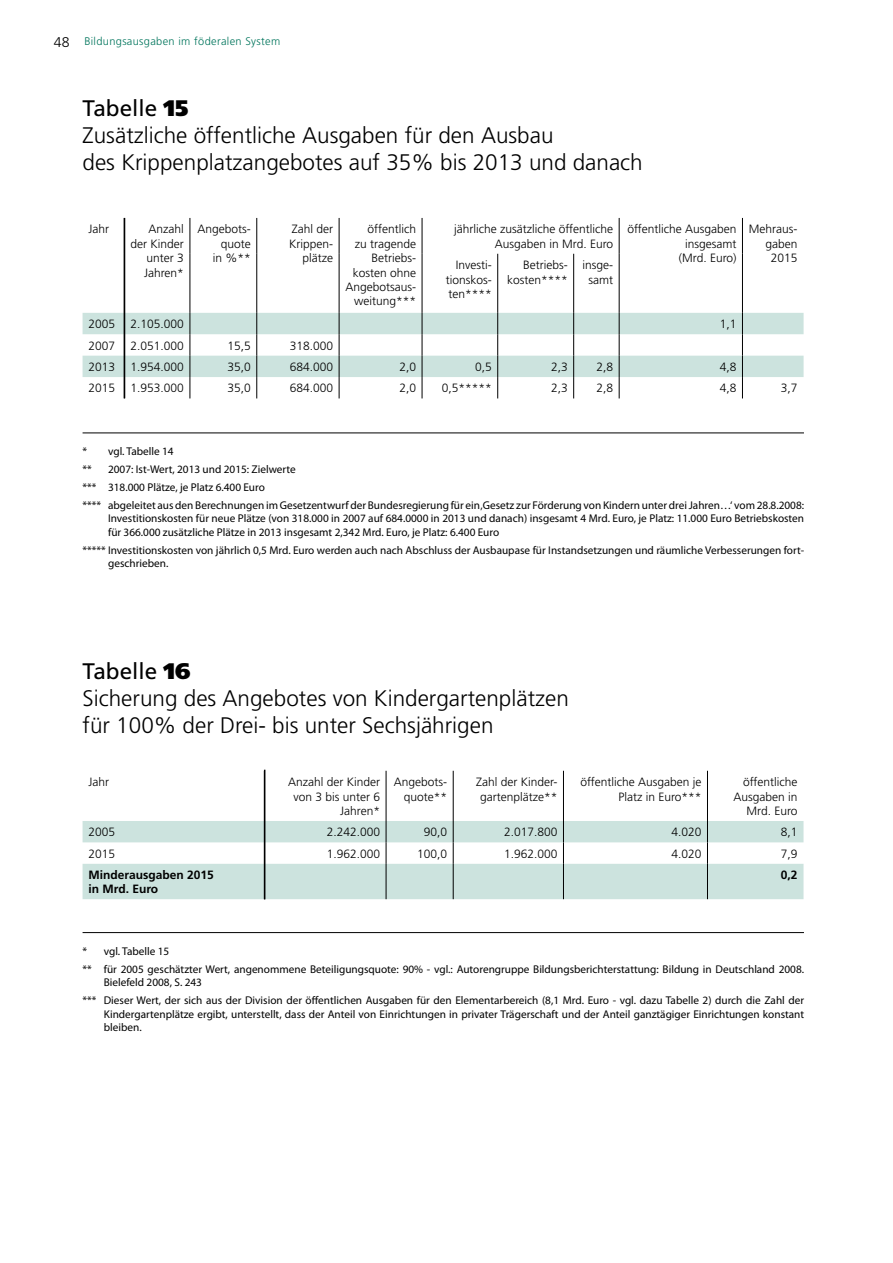
<style>
.page{position:relative;width:893px;height:1263px;background:#fff}
.page>*{position:absolute;margin:0;border:0;box-sizing:border-box;transform-origin:0 0}
.t1{font:300 22.5px/27px "Frutiger";color:#000}
.t2{font:22.5px "Frutiger CE";color:#000}
.t3{font:300 12px/14.4px "Frutiger";color:#000;text-align:right}
.t4{font:700 12px/14.4px "Frutiger";color:#000}
.t5{font:11.25px/18px "Myriad Pro";color:#000}
.t6{font:300 11.1px "Frutiger";letter-spacing:.03em;color:#00755c}
.s1{font-size:14.1px;color:#000}
.s2{font-family:"Frutiger";font-weight:900}
</style>
<div class="page">
<svg style="left:83px;top:313px;width:721px;height:64px;fill:#cce3de"></svg>
<hr style="left:190px;top:218px;width:1px;height:36px;background:#000">
<hr style="left:256px;top:218px;width:1px;height:36px;background:#000">
<hr style="left:339px;top:218px;width:1px;height:36px;background:#000">
<hr style="left:422px;top:218px;width:1px;height:36px;background:#000">
<hr style="left:619px;top:218px;width:1px;height:36px;background:#000">
<hr style="left:742px;top:218px;width:1px;height:36px;background:#000">
<hr style="left:190px;top:254px;width:1px;height:59px;background:#000">
<hr style="left:256px;top:254px;width:1px;height:59px;background:#000">
<hr style="left:339px;top:254px;width:1px;height:59px;background:#000">
<hr style="left:422px;top:254px;width:1px;height:59px;background:#000">
<hr style="left:497px;top:254px;width:1px;height:59px;background:#000">
<hr style="left:573px;top:254px;width:1px;height:59px;background:#000">
<hr style="left:619px;top:254px;width:1px;height:59px;background:#000">
<hr style="left:742px;top:254px;width:1px;height:59px;background:#000">
<svg style="left:190px;top:313px;width:1px;height:85px"></svg>
<svg style="left:256px;top:313px;width:1px;height:85px"></svg>
<svg style="left:339px;top:313px;width:1px;height:85px"></svg>
<svg style="left:422px;top:313px;width:1px;height:85px"></svg>
<svg style="left:497px;top:313px;width:1px;height:85px"></svg>
<svg style="left:573px;top:313px;width:1px;height:85px"></svg>
<svg style="left:619px;top:313px;width:1px;height:85px"></svg>
<svg style="left:742px;top:313px;width:1px;height:85px"></svg>
<hr style="left:83px;top:433px;width:721px;height:1px;background:#000">
<svg style="left:83px;top:821px;width:720px;height:78px;fill:#cce3de"></svg>
<hr style="left:386px;top:771px;width:1px;height:50px;background:#000">
<hr style="left:453px;top:771px;width:1px;height:50px;background:#000">
<hr style="left:563px;top:771px;width:1px;height:50px;background:#000">
<hr style="left:707px;top:771px;width:1px;height:50px;background:#000">
<svg style="left:386px;top:821px;width:1px;height:43px"></svg>
<svg style="left:453px;top:821px;width:1px;height:43px"></svg>
<svg style="left:563px;top:821px;width:1px;height:43px"></svg>
<svg style="left:707px;top:821px;width:1px;height:43px"></svg>
<hr style="left:386px;top:864px;width:1px;height:35px;background:#000">
<hr style="left:453px;top:864px;width:1px;height:35px;background:#000">
<hr style="left:563px;top:864px;width:1px;height:35px;background:#000">
<hr style="left:707px;top:864px;width:1px;height:35px;background:#000">
<hr style="left:83px;top:932px;width:721px;height:1px;background:#000">
<hr style="left:124px;top:218px;width:1px;height:180px;background:#000">
<hr style="left:264px;top:770px;width:1px;height:129px;background:#000">
<p class="t6" style="left:54px;top:35px;width:228px"><span class="s1">48</span> Bildungsausgaben im föderalen System</p>
<h1 class="t2" style="left:83px;top:95px;width:107px">Tabelle <span class="s2">15</span></h1>
<h1 class="t1" style="left:83px;top:121px;width:562px">Zusätzliche öffentliche Ausgaben für den Ausbau<br>des Krippenplatzangebotes auf 35% bis 2013 und danach</h1>
<p class="t3" style="left:89px;top:222px;width:22px">Jahr</p>
<p class="t3" style="left:131px;top:222px;width:55px">Anzahl der Kinder unter 3<br>Jahren*</p>
<p class="t3" style="left:197px;top:222px;width:55px">Angebots&shy;quote<br>in %**</p>
<p class="t3" style="left:289px;top:222px;width:46px">Zahl der<br>Krippen&shy;plätze</p>
<p class="t3" style="left:345px;top:222px;width:72px">öffentlich<br>zu tragende<br>Betriebs&shy;kosten ohne<br>Angebotsaus&shy;weitung***</p>
<p class="t3" style="left:454px;top:222px;width:161px">jährliche zusätzliche öffentliche<br>Ausgaben in M rd. Euro</p>
<p class="t3" style="left:627px;top:222px;width:111px">öffentliche Ausgaben insgesamt<br>(M rd. Euro)</p>
<p class="t3" style="left:749px;top:222px;width:50px">Mehraus&shy;gaben<br>2015</p>
<p class="t3" style="left:446px;top:258px;width:48px;text-align:justify;text-indent:10px">Investi&shy;tionskos&shy;ten****</p>
<p class="t3" style="left:507px;top:258px;width:62px">Betriebs&shy;kosten****</p>
<p class="t3" style="left:582px;top:258px;width:32px;text-align:center">insge&shy;samt</p>
<p class="t3" style="left:89px;top:317px;width:28px">2005</p>
<p class="t3" style="left:131px;top:317px;width:55px">2.105.000</p>
<p class="t3" style="left:720px;top:317px;width:18px">1,1</p>
<p class="t3" style="left:89px;top:338px;width:28px">2007</p>
<p class="t3" style="left:131px;top:338px;width:55px">2.051.000</p>
<p class="t3" style="left:227px;top:338px;width:25px">15,5</p>
<p class="t3" style="left:290px;top:338px;width:45px">318.000</p>
<p class="t3" style="left:89px;top:360px;width:28px">2013</p>
<p class="t3" style="left:131px;top:360px;width:55px">1.954.000</p>
<p class="t3" style="left:227px;top:360px;width:25px">35,0</p>
<p class="t3" style="left:290px;top:360px;width:45px">684.000</p>
<p class="t3" style="left:399px;top:360px;width:18px">2,0</p>
<p class="t3" style="left:475px;top:360px;width:18px">0,5</p>
<p class="t3" style="left:551px;top:360px;width:18px">2,3</p>
<p class="t3" style="left:596px;top:360px;width:18px">2,8</p>
<p class="t3" style="left:720px;top:360px;width:18px">4,8</p>
<p class="t3" style="left:89px;top:381px;width:28px">2015</p>
<p class="t3" style="left:131px;top:381px;width:55px">1.953.000</p>
<p class="t3" style="left:227px;top:381px;width:25px">35,0</p>
<p class="t3" style="left:290px;top:381px;width:45px">684.000</p>
<p class="t3" style="left:399px;top:381px;width:18px">2,0</p>
<p class="t3" style="left:442px;top:381px;width:52px">0,5*****</p>
<p class="t3" style="left:551px;top:381px;width:18px">2,3</p>
<p class="t3" style="left:596px;top:381px;width:18px">2,8</p>
<p class="t3" style="left:720px;top:381px;width:18px">4,8</p>
<p class="t3" style="left:781px;top:381px;width:18px">3,7</p>
<p class="t5" style="left:83px;top:442px;width:93px">* vgl. Tabelle 14 **</p>
<p class="t5" style="left:83px;top:460px;width:723px;text-indent:26px">2007: Ist-Wert, 2013 und 2015: Zielwerte<br>*** 318.000 Plätze, je Platz 6.400 Euro<br>**** abgeleitet aus den Berechnungen im Gesetzentwurf der Bundesregierung für ein ‚Gesetz zur Förderung von Kindern unter drei Jahren…‘ vom 28.8.2008:</p>
<p class="t5" style="left:108px;top:512px;width:698px;line-height:13.5px">Investitionskosten für neue Plätze (von 318.000 in 2007 auf 684.0000 in 2013 und danach) insgesamt 4 Mrd. Euro, je Platz: 11.000 Euro Betriebskosten für 366.000 zusätzliche Plätze in 2013 insgesamt 2,342 Mrd. Euro, je Platz: 6.400 Euro</p>
<p class="t5" style="left:108px;top:543px;width:698px;line-height:13.5px;text-indent:-26px">***** Investitionskosten von jährlich 0,5 Mrd. Euro werden auch nach Abschluss der Ausbaupase für Instandsetzungen und räumliche Verbesserungen fort&shy;geschrieben.</p>
<h1 class="t2" style="left:83px;top:658px;width:109px">Tabelle <span class="s2">16</span></h1>
<h1 class="t1" style="left:83px;top:685px;width:488px">Sicherung des Angebotes von Kindergartenplätzen für 100% der Drei- bis unter Sechsjährigen</h1>
<p class="t3" style="left:89px;top:775px;width:22px">Jahr</p>
<p class="t3" style="left:288px;top:775px;width:94px">Anzahl der Kinder von 3 bis unter 6<br>Jahren*</p>
<p class="t3" style="left:394px;top:775px;width:55px">Angebots&shy;quote**</p>
<p class="t3" style="left:476px;top:775px;width:83px;text-align:center">Zahl der Kinder&shy;gartenplätze**</p>
<p class="t3" style="left:580px;top:775px;width:123px">öffentliche Ausgaben je<br>Platz in Euro***</p>
<p class="t3" style="left:733px;top:775px;width:66px">öffentliche<br>Ausgaben in<br>Mrd. Euro</p>
<p class="t3" style="left:89px;top:825px;width:28px">2005</p>
<p class="t3" style="left:327px;top:825px;width:55px">2.242.000</p>
<p class="t3" style="left:424px;top:825px;width:25px">90,0</p>
<p class="t3" style="left:504px;top:825px;width:55px">2.017.800</p>
<p class="t3" style="left:671px;top:825px;width:32px">4.020</p>
<p class="t3" style="left:781px;top:825px;width:18px">8,1</p>
<p class="t3" style="left:89px;top:846px;width:28px">2015</p>
<p class="t3" style="left:327px;top:846px;width:55px">1.962.000</p>
<p class="t3" style="left:417px;top:846px;width:32px">100,0</p>
<p class="t3" style="left:504px;top:846px;width:55px">1.962.000</p>
<p class="t3" style="left:671px;top:846px;width:32px">4.020</p>
<p class="t3" style="left:781px;top:846px;width:18px">7,9</p>
<p class="t4" style="left:89px;top:867px;width:127px">Minderausgaben 2015 in Mrd. Euro</p>
<p class="t4" style="left:781px;top:867px;width:18px">0,2</p>
<p class="t5" style="left:83px;top:941px;width:723px">* vgl. Tabelle 15<br>** für 2005 geschätzter Wert, angenommene Beteiligungsquote: 90% - vgl.: Autorengruppe Bildungsberichterstattung: Bildung in Deutschland 2008.</p>
<p class="t5" style="left:83px;top:973px;width:723px;text-indent:21px">Bielefeld 2008, S. 243<br>*** Dieser Wert, der sich aus der Division der öffentlichen Ausgaben für den Elementarbereich (8,1 Mrd. Euro - vgl. dazu Tabelle 2) durch die Zahl der</p>
<p class="t5" style="left:104px;top:1007px;width:702px;line-height:13.5px">Kindergartenplätze ergibt, unterstellt, dass der Anteil von Einrichtungen in privater Trägerschaft und der Anteil ganztägiger Einrichtungen konstant bleiben.</p>
</div>
